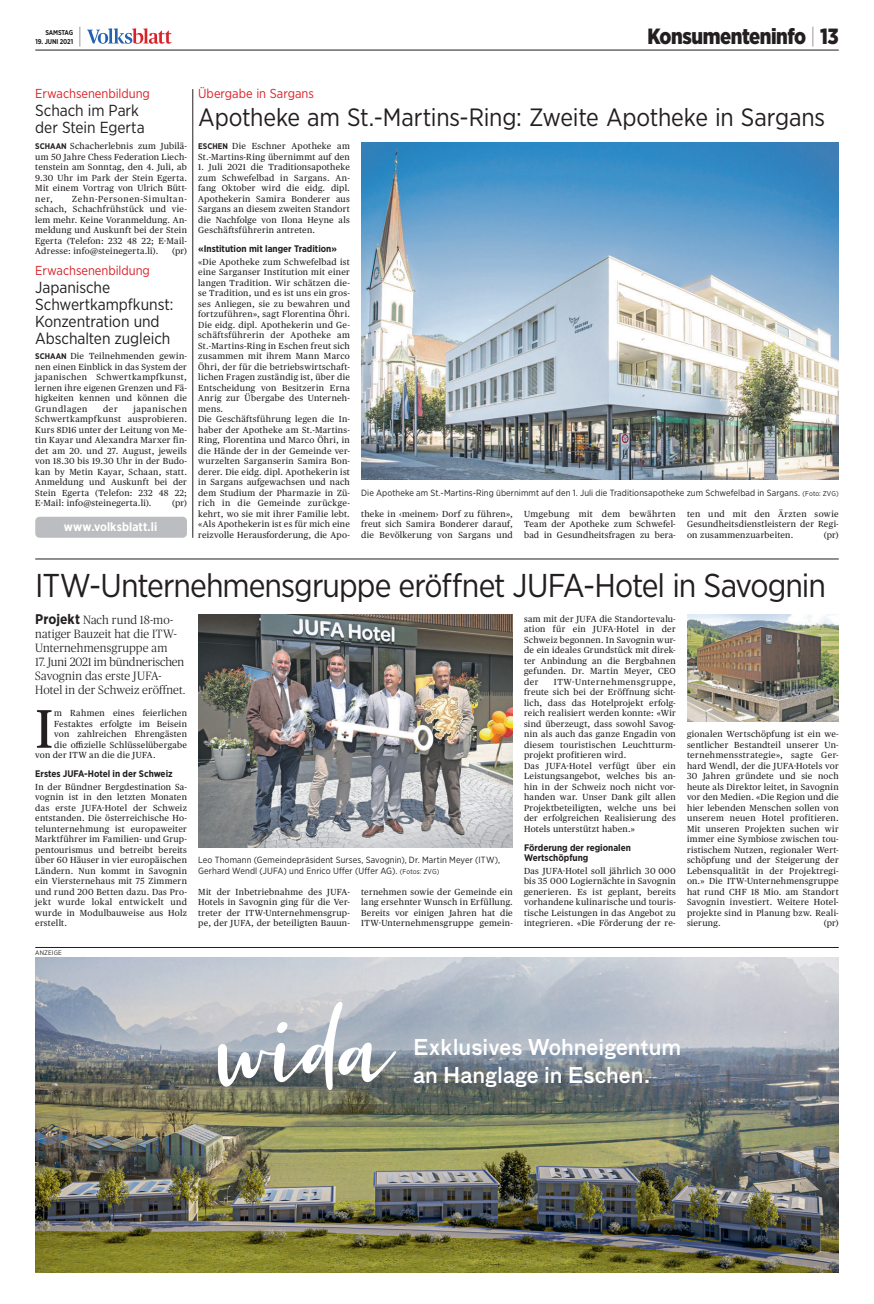
<style>
.page{position:relative;width:874px;height:1304px;background:#fff}
.page>*{position:absolute;margin:0;border:0;box-sizing:border-box;transform-origin:0 0}
.t1{font:54.3px "Publico Text";color:#231f20}
.t2{font:33px "Gotham Narrow";letter-spacing:-.03em;color:#231f20}
.t3{font:25px "Gotham Narrow";letter-spacing:-.01em;color:#231f20}
.t4{font:900 22px "Gotham Narrow";letter-spacing:-.02em;color:#231f20;scale:.94 1}
.t5{font:100 22px "Gotham Narrow";color:#231f20;scale:.94 1}
.t6{font:500 21.2px/27.3px "Bau LF";color:#fff}
.t7{font:16px/17px "Gotham Narrow";letter-spacing:-.005em;color:#231f20}
.t8{font:13px "Gotham Narrow";letter-spacing:-.005em;color:#da2128}
.t9{font:700 12.1px "Gotham Narrow";letter-spacing:.005em;color:#fff}
.t10{font:300 12px/14px "Publico";letter-spacing:.01em;color:#231f20}
.t11{font:700 9.5px/10.5px "Gotham Narrow";color:#231f20}
.t12{font:9px/10.5px "Gotham Narrow";letter-spacing:.01em;color:#231f20}
.t13{font:8.8px/10.5px "Publico Text";letter-spacing:.03em;color:#231f20;text-align:justify}
.t14{font:700 7px "Gotham Narrow";letter-spacing:-.02em;color:#231f20;scale:.94 1}
.t15{font:6.5px "Gotham Narrow";letter-spacing:.02em;color:#231f20}
.s1{font-weight:100}
.s2{font-family:"Gotham Narrow";font-weight:700;font-size:8.2px}
.s3{font-size:7px}
.s4{font-family:"Gotham Narrow";font-weight:700;font-size:14px}
</style>
<div class="page">
<hr style="left:35px;top:50px;width:803px;height:1px;background:#231f20">
<svg style="left:87px;top:28px;width:84px;height:16px"></svg>
<hr style="left:35px;top:559px;width:803px;height:1px;background:#231f20">
<img style="left:361px;top:142px;width:477px;height:338px">
<img style="left:198px;top:615px;width:314px;height:232px">
<img style="left:35px;top:958px;width:803px;height:315px">
<svg style="left:218px;top:1001px;width:178px;height:89px"></svg>
<hr style="left:35px;top:947px;width:803px;height:1px;background:#231f20">
<img style="left:687px;top:615px;width:151px;height:107px">
<hr style="left:192px;top:89px;width:1px;height:449px;background:#231f20">
<div style="left:35px;top:517px;width:152px;height:21px;background:#bcbdc0;border-radius:4px"></div>
<h3 class="t5" style="left:77px;top:28px;width:7px">|</h3>
<h3 class="t4" style="left:647px;top:28px;width:205px">Konsumenteninfo-<span class="s1">|</span>-13</h3>
<p class="t14" style="left:45px;top:30px;width:31px">SAMSTAG</p>
<p class="t14" style="left:36px;top:39px;width:41px">19. JUNI 2021</p>
<h3 class="t8" style="left:35px;top:89px;width:116px">Erwachsenenbildung</h3>
<h3 class="t7" style="left:35px;top:103px;width:111px">Schach im Park der Stein Egerta</h3>
<p class="t13" style="left:35px;top:141px;width:153px"><span class="s2">SCHAAN</span> Schacherlebnis zum Jubilä&shy;um 50 Jahre Chess Federation Liech&shy;tenstein am Sonntag, den 4. Juli, ab 9.30 Uhr im Park der Stein Egerta.<br>Mit einem Vortrag von Ulrich Bütt&shy;ner,</p>
<p class="t13" style="left:35px;top:194px;width:153px;text-indent:37px">Zehn-Personen-Simultan&shy;schach, Schachfrühstück und vie&shy;lem mehr. Keine Voranmeldung. An&shy;meldung und Auskunft bei der Stein Egerta (Telefon: 232 48 22; E-Mail-Adresse: info@stein egerta.li).</p>
<p class="t13" style="left:172px;top:246px;width:16px">(pr)</p>
<h3 class="t8" style="left:35px;top:266px;width:116px">Erwachsenenbildung</h3>
<h3 class="t7" style="left:35px;top:280px;width:140px">Japanische<br>Schwertkampfkunst:<br>Konzentration und<br>Abschalten zugleich</h3>
<p class="t13" style="left:35px;top:351px;width:153px"><span class="s2">SCHAAN</span> Die Teilnehmenden gewin&shy;nen einen Einblick in das System der japanischen Schwertkampfkunst, lernen ihre eigenen Grenzen und Fä&shy;higkeiten kennen und können die Grundlagen</p>
<p class="t13" style="left:35px;top:404px;width:153px;text-indent:98px">japanischen Schwertkampfkunst ausprobieren.<br>Kurs 8D16 unter der Leitung von Me&shy;tin Kayar und Alexandra Marxer fin&shy;det am 20. und 27. August, jeweils von 18.30 bis 19.30 Uhr in der Budo&shy;kan by Metin Kayar, Schaan, statt.<br>Anmeldung und Auskunft bei der Stein Egerta (Telefon: 232 48 22; E-Mail: info@stein egerta.li).</p>
<p class="t13" style="left:103px;top:404px;width:16px">der</p>
<p class="t13" style="left:172px;top:498px;width:16px">(pr)</p>
<h3 class="t9" style="left:64px;top:523px;width:95px">www.volksblatt.li</h3>
<h3 class="t8" style="left:198px;top:89px;width:117px">Übergabe in Sargans</h3>
<h3 class="t3" style="left:198px;top:108px;width:628px">Apotheke am St.-Martins-Ring: Zweite Apotheke in Sargans</h3>
<p class="t13" style="left:198px;top:141px;width:153px"><span class="s2">ESCHEN</span> Die Eschner Apotheke am<br>St.-Martins-Ring übernimmt auf den</p>
<p class="t13" style="left:198px;top:162px;width:153px">1. Juli 2021 die Traditionsapotheke zum Schwefelbad in Sargans. An&shy;fang Oktober wird die eidg. dipl.<br>Apothekerin Samira Bonderer aus Sargans an diesem zweiten Standort die Nachfolge von Ilona Heyne als Geschäftsführerin antreten.</p>
<p class="t11" style="left:198px;top:244px;width:140px">«Institution mit langer Tradition»</p>
<p class="t13" style="left:198px;top:257px;width:153px;text-align:left">«Die Apotheke zum Schwefelbad ist eine Sarganser Institution mit einer langen Tradition. Wir schätzen die&shy;se Tradition, und es ist uns ein gros&shy;ses Anliegen, sie zu bewahren und fortzuführen», sagt Florentina Öhri.<br>Die eidg. dipl. Apothekerin und Ge&shy;schäftsführerin der Apotheke am St.-Martins-Ring in Eschen freut sich zusammen mit ihrem Mann Marco Öhri, der für die betriebswirtschaft&shy;lichen Fragen zuständig ist, über die Entscheidung von Besitzerin Erna Anrig zur Übergabe des Unterneh&shy;mens.<br>Die Geschäftsführung legen die In&shy;haber der Apotheke am St.-Martins-Ring, Florentina und Marco Öhri, in die Hände der in der Gemeinde ver&shy;wurzelten Sarganserin Samira Bon&shy;derer. Die eidg. dipl. Apothekerin ist in Sargans aufgewachsen und nach dem Studium der Pharmazie in Zü&shy;rich in die Gemeinde zurückge&shy;kehrt, wo sie mit ihrer Familie lebt. «Als Apothekerin ist es für mich eine reizvolle Herausforderung, die Apo-</p>
<p class="t12" style="left:361px;top:488px;width:479px">Die Apotheke am St.-Martins-Ring übernimmt auf den 1. Juli die Traditionsapotheke zum Schwefelbad in Sargans. <span class="s3">(Foto: ZVG)</span></p>
<p class="t13" style="left:361px;top:509px;width:153px">theke in ‹meinem› Dorf zu führen», freut sich Samira Bonderer darauf, die Bevölkerung von Sargans und</p>
<p class="t13" style="left:524px;top:509px;width:153px">Umgebung mit dem bewährten Team der Apotheke zum Schwefel&shy;bad in Gesundheitsfragen zu bera-</p>
<p class="t13" style="left:686px;top:509px;width:153px">ten und mit den Ärzten sowie Gesundheitsdienst leistern der Regi&shy;on zusammenzuarbeiten.</p>
<p class="t13" style="left:823px;top:530px;width:16px">(pr)</p>
<h2 class="t2" style="left:35px;top:573px;width:791px">ITW-Unternehmensgruppe eröffnet JUFA-Hotel in Savognin</h2>
<h3 class="t10" style="left:35px;top:614px;width:143px"><span class="s4">Projekt</span> Nach rund 18-mo&shy;natiger Bauzeit hat die ITW-<br>Unternehmensgruppe am</h3>
<h3 class="t10" style="left:35px;top:656px;width:151px">17. Juni 2021 im bündnerischen<br>Savognin das erste JUFA-<br>Hotel in der Schweiz eröffnet.</h3>
<h1 class="t1" style="left:35px;top:705px;width:19px">I</h1>
<p class="t13" style="left:54px;top:708px;width:134px">m Rahmen eines feierlichen</p>
<p class="t13" style="left:524px;top:614px;width:153px">sam mit der JUFA die Standortevalu&shy;ation für ein JUFA-Hotel in der Schweiz begonnen. In Savognin wur&shy;de ein ideales Grundstück mit direk&shy;ter Anbindung an die Bergbahnen gefunden. Dr. Martin Meyer, CEO der</p>
<p class="t13" style="left:524px;top:677px;width:153px;text-align:left;text-indent:30px">ITW-Unternehmensgruppe, freute sich bei der Eröffnung sicht&shy;lich, dass das Hotelprojekt erfolg&shy;reich realisiert werden konnte: «Wir sind überzeugt, dass sowohl Savog&shy;nin als auch das ganze Engadin von diesem touristischen Leuchtturm&shy;projekt profitieren wird.<br>Das JUFA-Hotel verfügt über ein Leistungsangebot, welches bis an&shy;hin in der Schweiz noch nicht vor&shy;handen war. Unser Dank gilt allen Projektbeteiligten, welche uns bei der erfolgreichen Realisierung des Hotels unterstützt haben.»</p>
<p class="t11" style="left:524px;top:843px;width:108px">Förderung der regionalen<br>Wertschöpfung</p>
<p class="t13" style="left:524px;top:866px;width:153px">Das JUFA-Hotel soll jährlich 30 000 bis 35 000 Logiernächte in Savognin generieren. Es ist geplant, bereits vorhandene kulinarische und touris&shy;tische Leistungen in das Angebot zu integrieren. «Die Förderung der re-</p>
<p class="t13" style="left:54px;top:719px;width:134px">Festaktes erfolgte im Beisein</p>
<p class="t13" style="left:54px;top:729px;width:134px">von zahlreichen Ehrengästen</p>
<p class="t13" style="left:54px;top:740px;width:134px">die offizielle Schlüsselübergabe</p>
<p class="t13" style="left:35px;top:750px;width:122px">von der ITW an die die JUFA.</p>
<p class="t11" style="left:35px;top:769px;width:139px">Erstes JUFA-Hotel in der Schweiz</p>
<p class="t13" style="left:35px;top:782px;width:153px">In der Bündner Bergdestination Sa&shy;vognin ist in den letzten Monaten das erste JUFA-Hotel der Schweiz entstanden. Die österreichische Ho&shy;telunternehmung ist europaweiter Marktführer im Familien- und Grup&shy;pentourismus und betreibt bereits über 60 Häuser in vier europäischen Ländern. Nun kommt in Savognin ein Viersternehaus mit 75 Zimmern und rund 200 Betten dazu. Das Pro&shy;jekt wurde lokal entwickelt und wurde in Modulbauweise aus Holz erstellt.</p>
<p class="t13" style="left:686px;top:729px;width:153px">gionalen Wertschöpfung ist ein we&shy;sentlicher Bestandteil unserer Un&shy;ternehmensstrategie», sagte Ger&shy;hard Wendl, der die JUFA-Hotels vor 30 Jahren gründete und sie noch heute als Direktor leitet, in Savognin vor den Medien. «Die Region und die hier lebenden Menschen sollen von unserem neuen Hotel profitieren.<br>Mit unseren Projekten suchen wir immer eine Symbiose zwischen tou&shy;ristischem Nutzen, regionaler Wert&shy;schöpfung und der Steigerung der Lebensqualität in der Projektregi&shy;on.» Die ITW-Unternehmensgruppe hat rund CHF 18 Mio. am Standort Savognin investiert. Weitere Hotel&shy;projekte sind in Planung bzw. Reali&shy;sierung.</p>
<p class="t12" style="left:198px;top:855px;width:303px">Leo Thomann (Gemeindepräsident Surses, Savognin), Dr. Martin Meyer (ITW),<br>Gerhard Wendl (JUFA) und Enrico Uffer (Uffer AG). <span class="s3">(Fotos: ZVG)</span></p>
<p class="t13" style="left:198px;top:887px;width:153px">Mit der Inbetriebnahme des JUFA-Hotels in Savognin ging für die Ver&shy;treter der ITW-Unternehmensgrup&shy;pe, der JUFA, der beteiligten Bauun-</p>
<p class="t13" style="left:361px;top:887px;width:153px">ternehmen sowie der Gemeinde ein lang ersehnter Wunsch in Erfüllung.<br>Bereits vor einigen Jahren hat die ITW-Unternehmensgruppe gemein-</p>
<p class="t13" style="left:823px;top:918px;width:16px">(pr)</p>
<p class="t15" style="left:35px;top:950px;width:28px">ANZEIGE</p>
<h3 class="t6" style="left:413px;top:1034px;width:269px">Exklusives Wohneigentum an Hanglage in Eschen.</h3>
</div>
